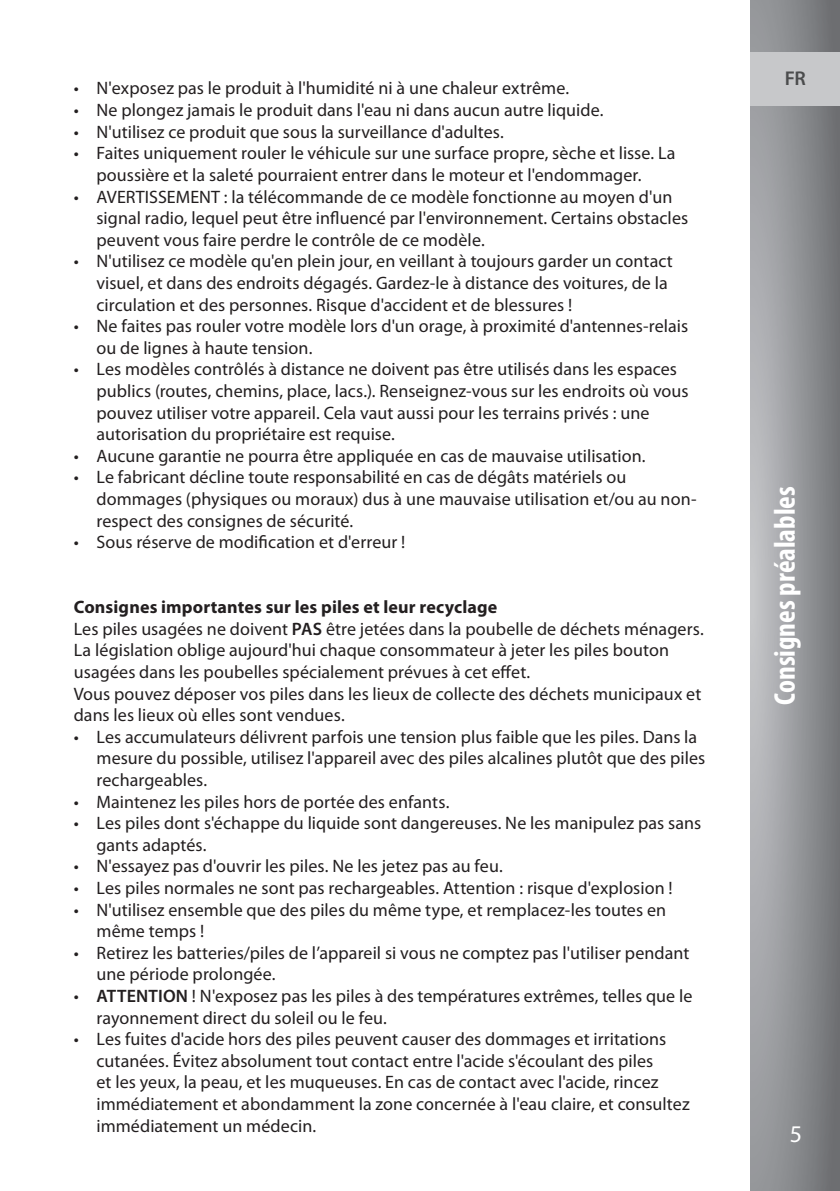
<style>
.page{position:relative;width:840px;height:1191px;background:#fff}
.page>*{position:absolute;margin:0;border:0;box-sizing:border-box;transform-origin:0 0}
.t1{font:700 condensed 30px "Myriad Pro";color:#fff}
.t2{font:24px "Myriad Pro";color:#fff}
.t3{font:600 20px "Myriad Pro";color:#4b4c4d}
.t4{font:18px/21.6px "Myriad Pro";letter-spacing:.005em;color:#231f20}
.s1{font-weight:700}
.s2{font-weight:600}
</style>
<div class="page">
<svg style="left:750px;top:0;width:89px;height:1191px;background:#949598"></svg>
<div style="left:750px;top:52px;width:89px;height:54px;background:#c7c8ca"></div>
<p class="t4" style="left:74px;top:77px;width:496px">• N'exposez pas le produit à l'humidité ni à une chaleur extrême.</p>
<p class="t4" style="left:74px;top:99px;width:531px">• Ne plongez jamais le produit dans l'eau ni dans aucun autre liquide.</p>
<p class="t4" style="left:74px;top:121px;width:431px">• N'utilisez ce produit que sous la surveillance d'adultes.</p>
<p class="t4" style="left:96px;top:142px;width:580px;text-indent:-23px">• Faites uniquement rouler le véhicule sur une surface propre, sèche et lisse. La poussière et la saleté pourraient entrer dans le moteur et l'endommager.</p>
<p class="t4" style="left:96px;top:185px;width:593px;text-indent:-23px">• AVERTISSEMENT : la télécommande de ce modèle fonctionne au moyen d'un signal radio, lequel peut être influencé par l'environnement. Certains obstacles peuvent vous faire perdre le contrôle de ce modèle.</p>
<p class="t4" style="left:96px;top:250px;width:577px;text-indent:-23px">• N'utilisez ce modèle qu'en plein jour, en veillant à toujours garder un contact visuel, et dans des endroits dégagés. Gardez-le à distance des voitures, de la circulation et des personnes. Risque d'accident et de blessures !</p>
<p class="t4" style="left:96px;top:315px;width:593px;text-indent:-23px">• Ne faites pas rouler votre modèle lors d'un orage, à proximité d'antennes-relais ou de lignes à haute tension.</p>
<p class="t4" style="left:96px;top:358px;width:593px;text-indent:-23px">• Les modèles contrôlés à distance ne doivent pas être utilisés dans les espaces publics (routes, chemins, place, lacs.). Renseignez-vous sur les endroits où vous pouvez utiliser votre appareil. Cela vaut aussi pour les terrains privés : une autorisation du propriétaire est requise.</p>
<p class="t4" style="left:74px;top:445px;width:573px">• Aucune garantie ne pourra être appliquée en cas de mauvaise utilisation.</p>
<p class="t4" style="left:96px;top:466px;width:601px;text-indent:-23px">• Le fabricant décline toute responsabilité en cas de dégâts matériels ou dommages (physiques ou moraux) dus à une mauvaise utilisation et/ou au non&shy;respect des consignes de sécurité.</p>
<p class="t4" style="left:74px;top:531px;width:333px">• Sous réserve de modification et d'erreur !</p>
<p class="t4" style="left:74px;top:596px;width:631px"><span class="s1">Consignes importantes sur les piles et leur recyclage<br></span>Les piles usagées ne doivent <span class="s2">PAS</span> être jetées dans la poubelle de déchets ménagers.<br>La législation oblige aujourd'hui chaque consommateur à jeter les piles bouton usagées dans les poubelles spécialement prévues à cet effet.<br>Vous pouvez déposer vos piles dans les lieux de collecte des déchets municipaux et dans les lieux où elles sont vendues.</p>
<p class="t4" style="left:96px;top:725px;width:610px;text-indent:-23px">• Les accumulateurs délivrent parfois une tension plus faible que les piles. Dans la mesure du possible, utilisez l'appareil avec des piles alcalines plutôt que des piles rechargeables.</p>
<p class="t4" style="left:74px;top:790px;width:377px">• Maintenez les piles hors de portée des enfants.</p>
<p class="t4" style="left:96px;top:812px;width:606px;text-indent:-23px">• Les piles dont s'échappe du liquide sont dangereuses. Ne les manipulez pas sans gants adaptés.</p>
<p class="t4" style="left:74px;top:855px;width:430px">• N'essayez pas d'ouvrir les piles. Ne les jetez pas au feu.</p>
<p class="t4" style="left:74px;top:877px;width:600px">• Les piles normales ne sont pas rechargeables. Attention : risque d'explosion !</p>
<p class="t4" style="left:96px;top:898px;width:571px;text-indent:-23px">• N'utilisez ensemble que des piles du même type, et remplacez-les toutes en même temps !</p>
<p class="t4" style="left:96px;top:941px;width:594px;text-indent:-23px">• Retirez les batteries/piles de l’appareil si vous ne comptez pas l'utiliser pendant une période prolongée.</p>
<p class="t4" style="left:96px;top:985px;width:597px;text-indent:-23px">• <span class="s2">ATTENTION</span> ! N'exposez pas les piles à des températures extrêmes, telles que le rayonnement direct du soleil ou le feu.</p>
<p class="t4" style="left:96px;top:1028px;width:594px;text-indent:-23px">• Les fuites d'acide hors des piles peuvent causer des dommages et irritations cutanées. Évitez absolument tout contact entre l'acide s'écoulant des piles<br>et les yeux, la peau, et les muqueuses. En cas de contact avec l'acide, rincez immédiatement et abondamment la zone concernée à l'eau claire, et consultez immédiatement un médecin.</p>
<p class="t3" style="left:784px;top:66px;width:23px">FR</p>
<h1 class="t1" style="left:765px;top:704px;width:220px;rotate:-90deg">Consignes préalables</h1>
<h2 class="t2" style="left:789px;top:1119px;width:14px">5</h2>
</div>
